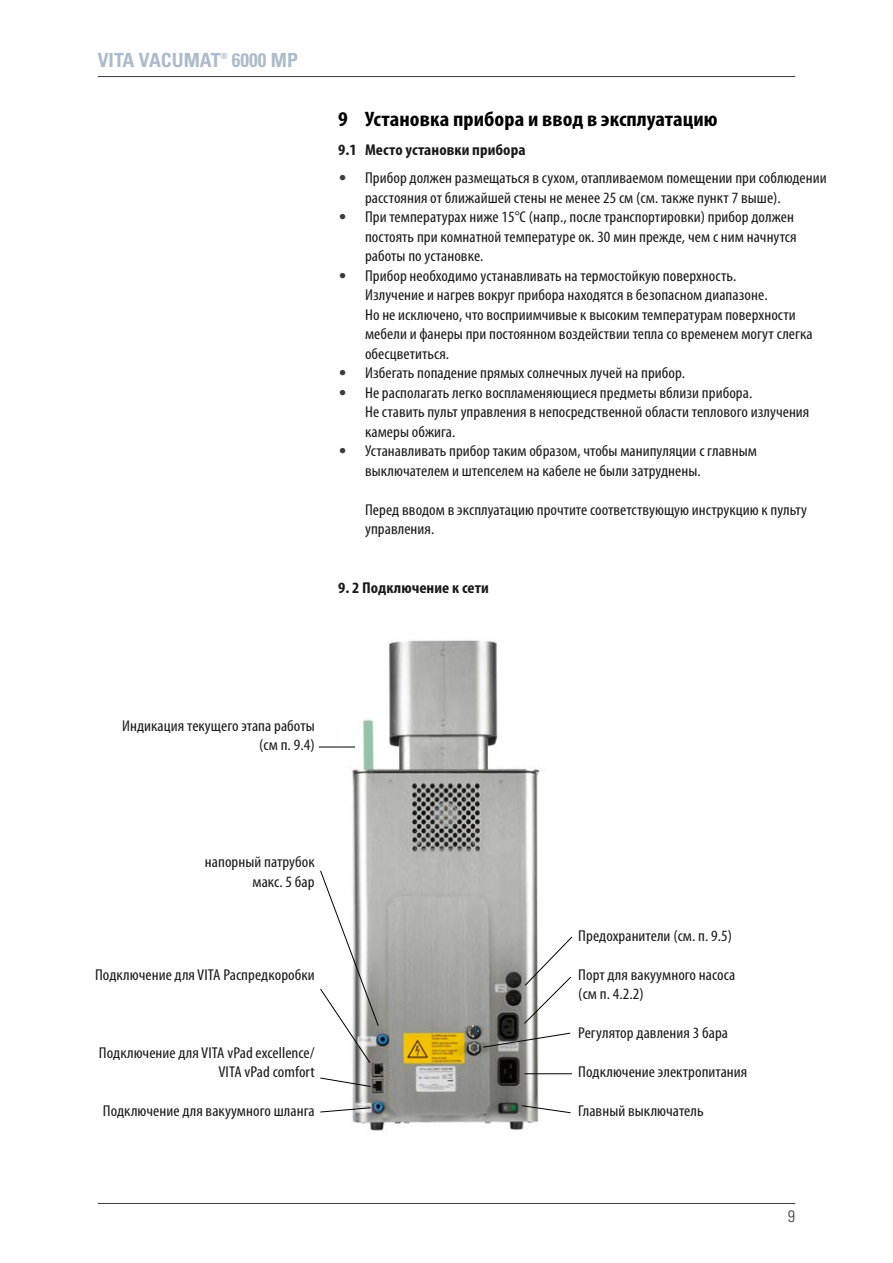
<style>
.page{position:relative;width:893px;height:1263px;background:#fff}
.page>*{position:absolute;margin:0;border:0;box-sizing:border-box;transform-origin:0 0}
.t1{font:700 condensed 21px "Myriad Pro";letter-spacing:.005em;color:#000;scale:1.08 1}
.t2{font:700 condensed 19.5px "Univers LT";color:#adbcca}
.t3{font:300 condensed 16.5px "Univers LT";color:#3b3b3a}
.t4{font:condensed 15.75px/19.5px "Myriad Pro";letter-spacing:.005em;color:#1a1a1a;scale:1.08 1}
.t5{font:700 condensed 15.75px "Myriad Pro";letter-spacing:.005em;color:#1a1a1a;scale:1.08 1}
.t6{font:700 condensed 8.7px "Univers LT";color:#adbcca}
.s1{font-family:"Univers LT";font-weight:300;font-size:15px;color:#3b3b3a}
</style>
<div class="page">
<hr style="left:98px;top:1203px;width:697px;height:1px;background:#3b3b3a">
<hr style="left:98px;top:76px;width:697px;height:1px;background:#3b3b3a">
<img style="left:335px;top:640px;width:212px;height:491px">
<hr style="left:319px;top:747px;width:36px;height:1px;background:#000">
<svg style="left:320px;top:870px;width:59px;height:193px"></svg>
<svg style="left:320px;top:1077px;width:51px;height:10px"></svg>
<svg style="left:320px;top:1107px;width:51px;height:5px"></svg>
<svg style="left:524px;top:936px;width:49px;height:88px"></svg>
<hr style="left:524px;top:1073px;width:48px;height:1px;background:#000">
<svg style="left:521px;top:1105px;width:50px;height:8px"></svg>
<svg style="left:483px;top:1032px;width:88px;height:16px"></svg>
<p class="t2" style="left:98px;top:48px;width:124px">VITA VACUMAT</p>
<p class="t6" style="left:220px;top:51px;width:9px">®</p>
<p class="t2" style="left:232px;top:48px;width:68px">6000 MP</p>
<h1 class="t1" style="left:338px;top:108px;width:353px">9 Установка прибора и ввод в эксплуатацию</h1>
<p class="t5" style="left:338px;top:141px;width:175px">9.1 Место установки прибора</p>
<p class="t4" style="left:365px;top:169px;width:429px;text-indent:-27px"><span class="s1">•</span> Прибор должен размещаться в сухом, отапливаемом помещении при соблюдении расстояния от ближайшей стены не менее 25 см (см. также пункт 7 выше).</p>
<p class="t4" style="left:365px;top:208px;width:401px;text-indent:-27px"><span class="s1">•</span> При температурах ниже 15°C (напр., после транспортировки) прибор должен постоять при комнатной температуре ок. 30 мин прежде, чем с ним начнутся работы по установке.</p>
<p class="t4" style="left:365px;top:266px;width:416px;text-indent:-27px"><span class="s1">•</span> Прибор необходимо устанавливать на термостойкую поверхность.<br>Излучение и нагрев вокруг прибора находятся в безопасном диапазоне.<br>Но не исключено, что восприимчивые к высоким температурам поверхности мебели и фанеры при постоянном воздействии тепла со временем могут слегка обесцветиться.</p>
<p class="t4" style="left:338px;top:364px;width:323px"><span class="s1">•</span> Избегать попадение прямых солнечных лучей на прибор.</p>
<p class="t4" style="left:365px;top:383px;width:413px;text-indent:-27px"><span class="s1">•</span> Не располагать легко воспламеняющиеся предметы вблизи прибора.<br>Не ставить пульт управления в непосредственной области теплового излучения камеры обжига.</p>
<p class="t4" style="left:365px;top:442px;width:364px;text-indent:-27px"><span class="s1">•</span> Устанавливать прибор таким образом, чтобы манипуляции с главным выключателем и штепселем на кабеле не были затруднены.</p>
<p class="t4" style="left:365px;top:500px;width:411px">Перед вводом в эксплуатацию прочтите соответствующую инструкцию к пульту управления.</p>
<p class="t5" style="left:338px;top:579px;width:141px">9. 2 Подключение к сети</p>
<p class="t4" style="left:122px;top:716px;width:180px;text-align:right">Индикация текущего этапа работы (см п. 9.4)</p>
<p class="t4" style="left:205px;top:853px;width:103px;text-align:right">напорный патрубок макс. 5 бар</p>
<p class="t4" style="left:95px;top:965px;width:205px">Подключение для VITA Распредкоробки</p>
<p class="t4" style="left:99px;top:1043px;width:201px;text-align:right">Подключение для VITA vPad excellence/<br>VITA vPad comfort</p>
<p class="t4" style="left:103px;top:1102px;width:198px">Подключение для вакуумного шланга</p>
<p class="t4" style="left:578px;top:926px;width:144px">Предохранители (см. п. 9.5)</p>
<p class="t4" style="left:578px;top:965px;width:147px">Порт для вакуумного насоса (см п. 4.2.2)</p>
<p class="t4" style="left:578px;top:1024px;width:140px">Регулятор давления 3 бара</p>
<p class="t4" style="left:578px;top:1063px;width:158px">Подключение электропитания</p>
<p class="t4" style="left:578px;top:1102px;width:118px">Главный выключатель</p>
<p class="t3" style="left:788px;top:1206px;width:9px">9</p>
</div>
